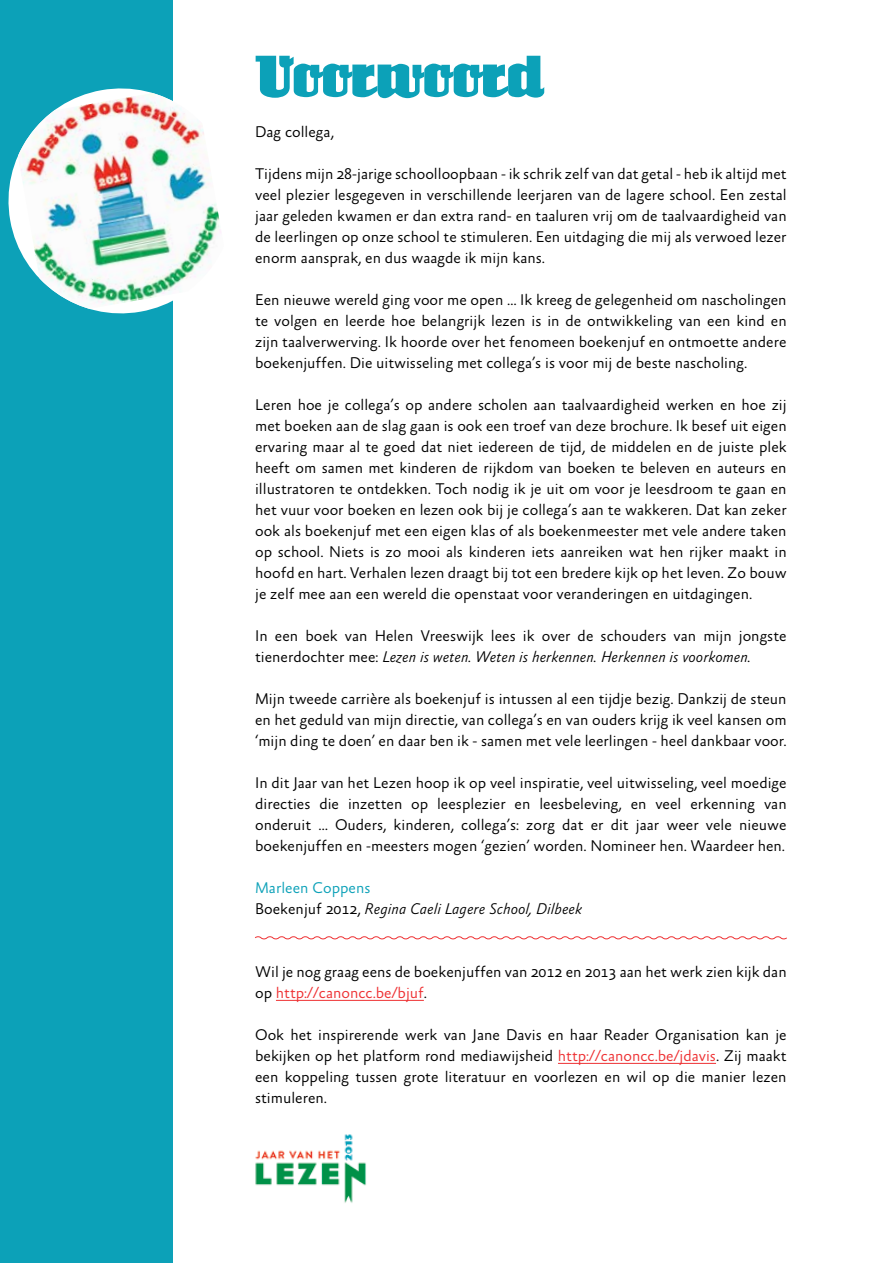
<style>
.page{position:relative;width:893px;height:1263px;background:#fff}
.page>*{position:absolute;margin:0;border:0;box-sizing:border-box;transform-origin:0 0}
.t1{font:900 60px "Louisianne";color:#0ca1b8}
.t2{font:300 15.75px/21px "Absara Sans OT";color:#000;text-align:justify}
.t3{font:italic 300 15.75px "Absara Sans OT";color:#000}
.t4{font:300 15.75px "Absara Sans OT";color:#0ca1b8}
.s1{font-style:italic}
.s2{font-style:normal}
.s3{color:#ee3133}
</style>
<div class="page">
<div style="left:0;top:0;width:173px;height:1263px;background:#0ca1b8"></div>
<hr style="left:276px;top:1000px;width:148px;height:1px;background:#ee3133">
<hr style="left:558px;top:1063px;width:158px;height:1px;background:#ee3133">
<svg style="left:8px;top:88px;width:145px;height:226px"></svg>
<img style="left:18px;top:93px;width:203px;height:216px">
<svg style="left:255px;top:936px;width:532px;height:4px"></svg>
<img style="left:255px;top:1134px;width:111px;height:69px">
<h1 class="t1" style="left:255px;top:41px;width:291px">Voorwoord</h1>
<p class="t2" style="left:255px;top:122px;width:80px">Dag collega,</p>
<p class="t2" style="left:255px;top:164px;width:533px">Tijdens mijn 28-jarige schoolloopbaan - ik schrik zelf van dat getal - heb ik altijd met veel plezier lesgegeven in verschillende leerjaren van de lagere school. Een zestal jaar geleden kwamen er dan extra rand- en taaluren vrij om de taalvaardigheid van de leerlingen op onze school te stimuleren. Een uitdaging die mij als verwoed lezer enorm aansprak, en dus waagde ik mijn kans.</p>
<p class="t2" style="left:255px;top:290px;width:533px">Een nieuwe wereld ging voor me open … Ik kreeg de gelegenheid om nascholingen te volgen en leerde hoe belangrijk lezen is in de ontwikkeling van een kind en zijn taalverwerving. Ik hoorde over het fenomeen boekenjuf en ontmoette andere boekenjuffen. Die uitwisseling met collega’s is voor mij de beste nascholing.</p>
<p class="t2" style="left:255px;top:395px;width:533px">Leren hoe je collega’s op andere scholen aan taalvaardigheid werken en hoe zij met boeken aan de slag gaan is ook een troef van deze brochure. Ik besef uit eigen ervaring maar al te goed dat niet iedereen de tijd, de middelen en de juiste plek heeft om samen met kinderen de rijkdom van boeken te beleven en auteurs en illustratoren te ontdekken. Toch nodig ik je uit om voor je leesdroom te gaan en het vuur voor boeken en lezen ook bij je collega’s aan te wakkeren. Dat kan zeker ook als boekenjuf met een eigen klas of als boekenmeester met vele andere taken op school. Niets is zo mooi als kinderen iets aanreiken wat hen rijker maakt in hoofd en hart. Verhalen lezen draagt bij tot een bredere kijk op het leven. Zo bouw je zelf mee aan een wereld die openstaat voor veranderingen en uitdagingen.</p>
<p class="t2" style="left:255px;top:626px;width:533px">In een boek van Helen Vreeswijk lees ik over de schouders van mijn jongste tienerdochter mee: <span class="s1">Lezen is weten. Weten is herkennen. Herkennen is voorkomen.</span></p>
<p class="t2" style="left:255px;top:689px;width:533px">Mijn tweede carrière als boekenjuf is intussen al een tijdje bezig. Dankzij de steun en het geduld van mijn directie, van collega’s en van ouders krijg ik veel kansen om ‘mijn ding te doen’ en daar ben ik - samen met vele leerlingen - heel dankbaar voor.</p>
<p class="t2" style="left:255px;top:773px;width:533px">In dit Jaar van het Lezen hoop ik op veel inspiratie, veel uitwisseling, veel moedige directies die inzetten op leesplezier en leesbeleving, en veel erkenning van onderuit … Ouders, kinderen, collega’s: zorg dat er dit jaar weer vele nieuwe boekenjuffen en -meesters mogen ‘gezien’ worden. Nomineer hen. Waardeer hen.</p>
<p class="t4" style="left:255px;top:880px;width:117px">Marleen Coppens</p>
<p class="t3" style="left:255px;top:901px;width:328px"><span class="s2">Boekenjuf 2012,</span> Regina Caeli Lagere School, Dilbeek</p>
<p class="t2" style="left:255px;top:962px;width:533px">Wil je nog graag eens de boekenjuffen van 2012 en 2013 aan het werk zien kijk dan op <span class="s3">http://canoncc.be/bjuf</span>.</p>
<p class="t2" style="left:255px;top:1025px;width:533px">Ook het inspirerende werk van Jane Davis en haar Reader Organisation kan je bekijken op het platform rond mediawijsheid <span class="s3">http://canoncc.be/jdavis</span>. Zij maakt een koppeling tussen grote literatuur en voorlezen en wil op die manier lezen stimuleren.</p>
</div>
